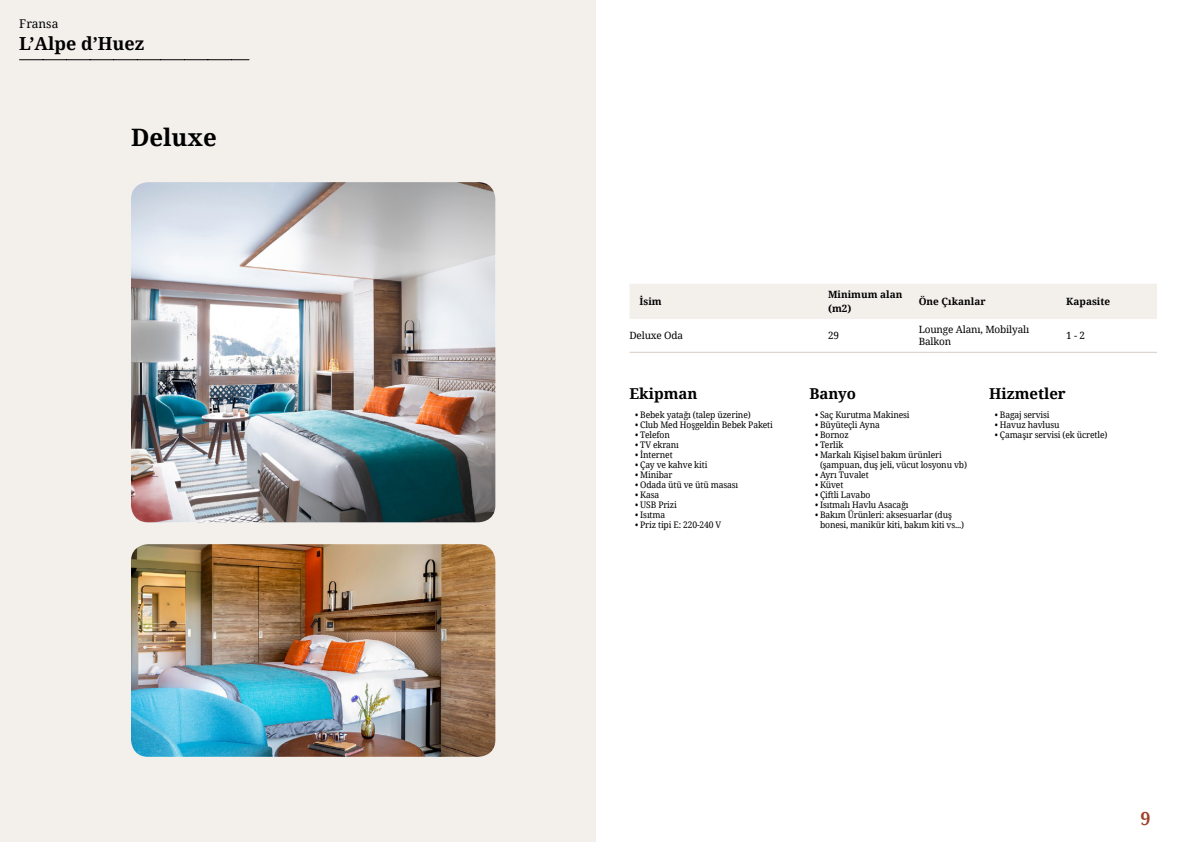
<style>
.page{position:relative;width:1191px;height:842px;background:#fff}
.page>*{position:absolute;margin:0;border:0;box-sizing:border-box;transform-origin:0 0}
.t1{font:700 24px "Noto Serif";color:#000}
.t2{font:700 18px "Noto Serif";color:#000}
.t3{font:700 18px "Noto Serif";color:#9d432c}
.t4{font:700 15px "Noto Serif";color:#000}
.t5{font:12px "Noto Serif";color:#000}
.t6{font:10px/12px "Noto Serif";letter-spacing:-.015em;color:#000}
.t7{font:700 10px/14px "Noto Serif";color:#000}
.t8{font:9px/10px "Noto Serif";letter-spacing:-.015em;color:#000;scale:.95 1}
</style>
<div class="page">
<div style="left:0;top:0;width:595px;height:842px;background:#f3f0ec"></div>
<img style="left:131px;top:182px;width:364px;height:340px">
<img style="left:131px;top:544px;width:364px;height:213px">
<svg style="left:20px;top:59px;width:229px;height:1px"></svg>
<div style="left:630px;top:284px;width:527px;height:35px;background:#f3f0ec"></div>
<hr style="left:629px;top:352px;width:199px;height:1px;background:#d7cdc1">
<hr style="left:828px;top:352px;width:90px;height:1px;background:#d7cdc1">
<hr style="left:918px;top:352px;width:148px;height:1px;background:#d7cdc1">
<hr style="left:1066px;top:352px;width:91px;height:1px;background:#d7cdc1">
<h3 class="t5" style="left:19px;top:16px;width:41px">Fransa</h3>
<h2 class="t2" style="left:19px;top:31px;width:127px">L’Alpe d’Huez</h2>
<h1 class="t1" style="left:131px;top:121px;width:87px">Deluxe</h1>
<p class="t7" style="left:639px;top:294px;width:24px">İsim</p>
<p class="t7" style="left:828px;top:287px;width:76px">Minimum alan (m2)</p>
<p class="t7" style="left:918px;top:294px;width:68px">Öne Çıkanlar</p>
<p class="t7" style="left:1066px;top:294px;width:45px">Kapasite</p>
<p class="t6" style="left:629px;top:329px;width:55px">Deluxe Oda</p>
<p class="t6" style="left:828px;top:329px;width:13px">29</p>
<p class="t6" style="left:918px;top:323px;width:112px">Lounge Alanı, Mobilyalı<br>Balkon</p>
<p class="t6" style="left:1066px;top:329px;width:20px">1 - 2</p>
<h3 class="t4" style="left:629px;top:383px;width:70px">Ekipman</h3>
<p class="t8" style="left:635px;top:409px;width:123px">• Bebek yatağı (talep üzerine)</p>
<p class="t8" style="left:635px;top:419px;width:146px">• Club Med Hoşgeldin Bebek Paketi</p>
<p class="t8" style="left:635px;top:429px;width:38px">• Telefon</p>
<p class="t8" style="left:635px;top:439px;width:48px">• TV ekranı</p>
<p class="t8" style="left:635px;top:449px;width:41px">• İnternet</p>
<p class="t8" style="left:635px;top:459px;width:77px">• Çay ve kahve kiti</p>
<p class="t8" style="left:635px;top:469px;width:41px">• Minibar</p>
<p class="t8" style="left:635px;top:479px;width:110px">• Odada ütü ve ütü masası</p>
<p class="t8" style="left:635px;top:489px;width:27px">• Kasa</p>
<p class="t8" style="left:635px;top:499px;width:45px">• USB Prizi</p>
<p class="t8" style="left:635px;top:509px;width:33px">• Isıtma</p>
<p class="t8" style="left:635px;top:519px;width:92px">• Priz tipi E: 220-240 V</p>
<h3 class="t4" style="left:809px;top:383px;width:48px">Banyo</h3>
<p class="t8" style="left:815px;top:409px;width:101px">• Saç Kurutma Makinesi</p>
<p class="t8" style="left:815px;top:419px;width:70px">• Büyüteçli Ayna</p>
<p class="t8" style="left:815px;top:429px;width:37px">• Bornoz</p>
<p class="t8" style="left:815px;top:439px;width:31px">• Terlik</p>
<p class="t8" style="left:820px;top:449px;width:156px;text-indent:-5px">• Markalı Kişisel bakım ürünleri (şampuan, duş jeli, vücut losyonu vb)</p>
<p class="t8" style="left:815px;top:469px;width:58px">• Ayrı Tuvalet</p>
<p class="t8" style="left:815px;top:479px;width:31px">• Küvet</p>
<p class="t8" style="left:815px;top:489px;width:60px">• Çiftli Lavabo</p>
<p class="t8" style="left:815px;top:499px;width:100px">• Isıtmalı Havlu Asacağı</p>
<p class="t8" style="left:820px;top:509px;width:153px;text-indent:-5px">• Bakım Ürünleri: aksesuarlar (duş bonesi, manikür kiti, bakım kiti vs...)</p>
<h3 class="t4" style="left:989px;top:383px;width:78px">Hizmetler</h3>
<p class="t8" style="left:994px;top:409px;width:59px">• Bagaj servisi</p>
<p class="t8" style="left:994px;top:419px;width:70px">• Havuz havlusu</p>
<p class="t8" style="left:994px;top:429px;width:120px">• Çamaşır servisi (ek ücretle)</p>
<h2 class="t3" style="left:1140px;top:806px;width:12px">9</h2>
</div>
